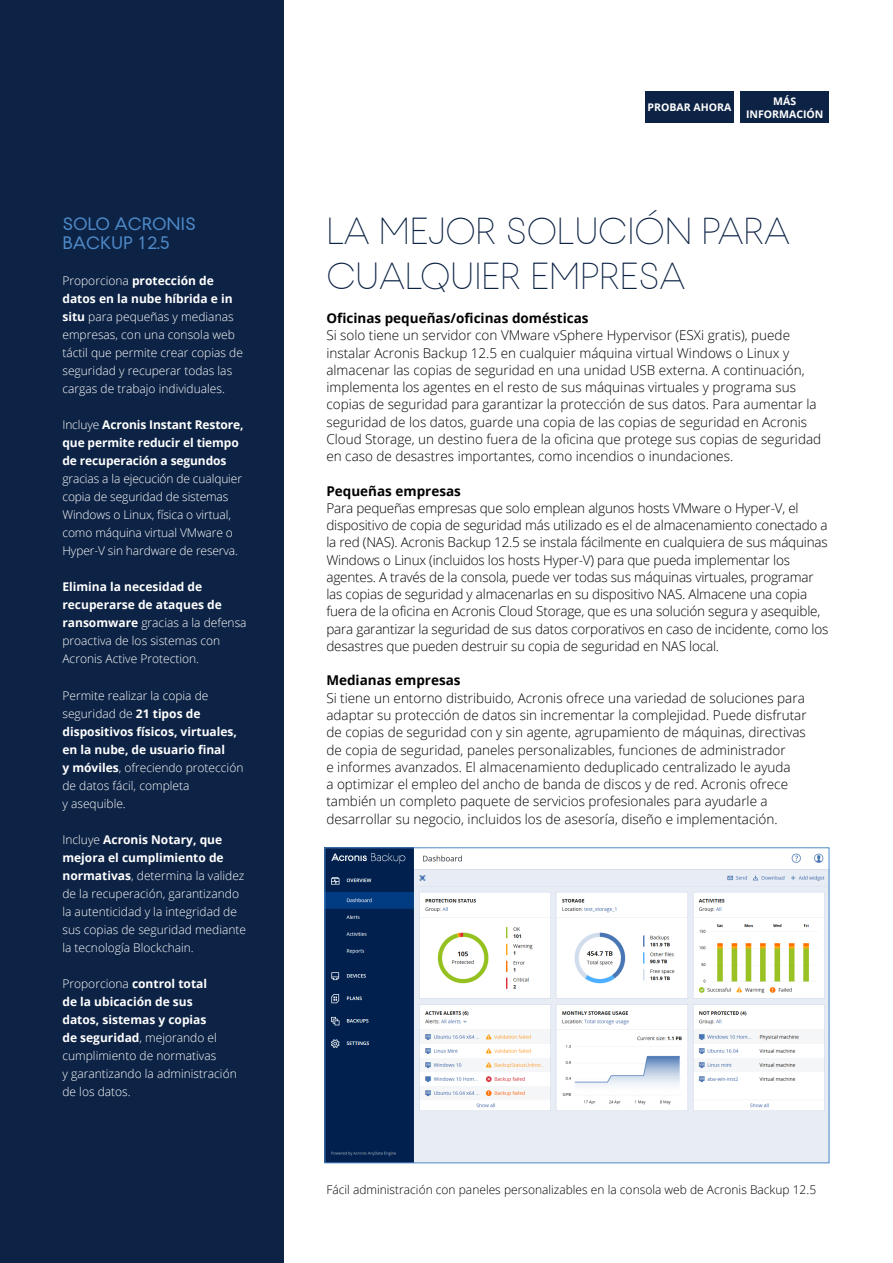
<style>
.page{position:relative;width:893px;height:1263px;background:#fff}
.page>*{position:absolute;margin:0;border:0;box-sizing:border-box;transform-origin:0 0}
.t1{font:300 37.5px/45px "Acronis";color:#0d2345}
.t2{font:18px/19.5px "Acronis";color:#4e8ac9}
.t3{font:300 13.5px/17.2px "Open Sans";color:#000}
.t4{font:700 13.5px "Open Sans";color:#000}
.t5{font:300 12px/18px "Open Sans";color:#fff}
.t6{font:700 12px/18px "Open Sans";letter-spacing:-.01em;color:#fff}
.t7{font:300 12px "Open Sans";color:#000}
.t8{font:700 10.5px/12.6px "Open Sans";color:#fff;text-align:center}
.s1{font-weight:700}
.s2{font-weight:300}
</style>
<div class="page">
<div style="left:0;top:0;width:284px;height:1263px;background:#0d2345"></div>
<div style="left:645px;top:91px;width:89px;height:32px;background:#0d2345"></div>
<div style="left:741px;top:91px;width:88px;height:32px;background:#0d2345"></div>
<img style="left:327px;top:850px;width:500px;height:311px">
<h2 class="t2" style="left:62px;top:214px;width:135px">SOLO ACRONIS<br>BACKUP 12.5</h2>
<p class="t5" style="left:62px;top:272px;width:182px">Proporciona <span class="s1">protección de datos en la nube híbrida e in situ</span> para pequeñas y medianas empresas, con una consola web táctil que permite crear copias de seguridad y recuperar todas las cargas de trabajo individuales.</p>
<p class="t6" style="left:62px;top:416px;width:183px"><span class="s2">Incluye</span> Acronis Instant Restore, que permite reducir el tiempo de recuperación a segundos</p>
<p class="t5" style="left:62px;top:470px;width:181px">gracias a la ejecución de cualquier copia de seguridad de sistemas<br>Windows o Linux, física o virtual, como máquina virtual VMware o<br>Hyper-V sin hardware de reserva.</p>
<p class="t5" style="left:62px;top:578px;width:186px"><span class="s1">Elimina la necesidad de recuperarse de ataques de ransomware</span> gracias a la defensa proactiva de los sistemas con<br>Acronis Active Protection.</p>
<p class="t5" style="left:62px;top:686px;width:182px">Permite realizar la copia de seguridad de <span class="s1">21 tipos de dispositivos físicos, virtuales, en la nube, de usuario final<br>y móviles</span>, ofreciendo protección de datos fácil, completa<br>y asequible.</p>
<p class="t5" style="left:62px;top:830px;width:185px">Incluye <span class="s1">Acronis Notary, que mejora el cumplimiento de normativas</span>, determina la validez de la recuperación, garantizando la autenticidad y la integridad de sus copias de seguridad mediante la tecnología Blockchain.</p>
<p class="t5" style="left:62px;top:974px;width:176px">Proporciona <span class="s1">control total<br>de la ubicación de sus<br>datos, sistemas y copias<br>de seguridad</span>, mejorando el cumplimiento de normativas<br>y garantizando la administración de los datos.</p>
<p class="t8" style="left:647px;top:101px;width:85px">PROBAR AHORA</p>
<p class="t8" style="left:746px;top:95px;width:79px">MÁS<br>INFORMACIÓN</p>
<h1 class="t1" style="left:326px;top:209px;width:465px">LA MEJOR SOLUCIÓN PARA<br>CUALQUIER EMPRESA</h1>
<p class="t4" style="left:326px;top:309px;width:264px">Oficinas pequeñas/oficinas domésticas</p>
<p class="t3" style="left:326px;top:326px;width:496px">Si solo tiene un servidor con VMware vSphere Hypervisor (ESXi gratis), puede instalar Acronis Backup 12.5 en cualquier máquina virtual Windows o Linux y almacenar las copias de seguridad en una unidad USB externa. A continuación, implementa los agentes en el resto de sus máquinas virtuales y programa sus copias de seguridad para garantizar la protección de sus datos. Para aumentar la seguridad de los datos, guarde una copia de las copias de seguridad en Acronis Cloud Storage, un destino fuera de la oficina que protege sus copias de seguridad en caso de desastres importantes, como incendios o inundaciones.</p>
<p class="t4" style="left:326px;top:481px;width:136px">Pequeñas empresas</p>
<p class="t3" style="left:326px;top:499px;width:503px">Para pequeñas empresas que solo emplean algunos hosts VMware o Hyper-V, el dispositivo de copia de seguridad más utilizado es el de almacenamiento conectado a la red (NAS). Acronis Backup 12.5 se instala fácilmente en cualquiera de sus máquinas Windows o Linux (incluidos los hosts Hyper-V) para que pueda implementar los agentes. A través de la consola, puede ver todas sus máquinas virtuales, programar las copias de seguridad y almacenarlas en su dispositivo NAS. Almacene una copia fuera de la oficina en Acronis Cloud Storage, que es una solución segura y asequible, para garantizar la seguridad de sus datos corporativos en caso de incidente, como los desastres que pueden destruir su copia de seguridad en NAS local.</p>
<p class="t4" style="left:326px;top:671px;width:136px">Medianas empresas</p>
<p class="t3" style="left:326px;top:689px;width:482px">Si tiene un entorno distribuido, Acronis ofrece una variedad de soluciones para adaptar su protección de datos sin incrementar la complejidad. Puede disfrutar de copias de seguridad con y sin agente, agrupamiento de máquinas, directivas de copia de seguridad, paneles personalizables, funciones de administrador<br>e informes avanzados. El almacenamiento deduplicado centralizado le ayuda<br>a optimizar el empleo del ancho de banda de discos y de red. Acronis ofrece también un completo paquete de servicios profesionales para ayudarle a desarrollar su negocio, incluidos los de asesoría, diseño e implementación.</p>
<p class="t7" style="left:326px;top:1182px;width:491px">Fácil administración con paneles personalizables en la consola web de Acronis Backup 12.5</p>
</div>
